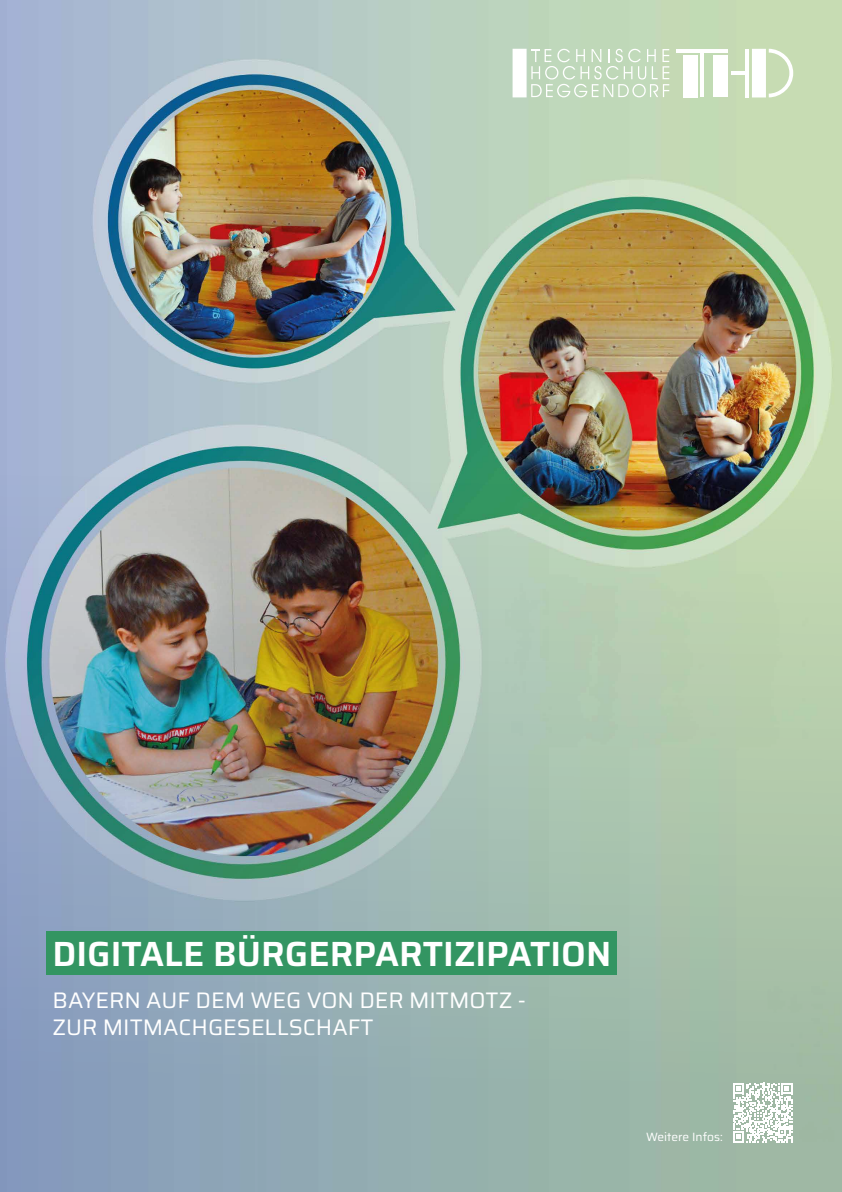
<style>
.page{position:relative;width:842px;height:1192px;background:#fff}
.page>*{position:absolute;margin:0;border:0;box-sizing:border-box;transform-origin:0 0}
.t1{font:600 35px "Saira";color:#fff}
.t2{font:22.5px/27px "Saira";color:#fff}
.t3{font:12px "Saira";color:#fff}
</style>
<div class="page">
<img style="left:0;top:0;width:842px;height:473px">
<img style="left:0;top:473px;width:842px;height:719px">
<div style="left:714px;top:55px;width:14px;height:42px;background:#fff"></div>
<div style="left:683px;top:55px;width:15px;height:42px;background:#fff"></div>
<hr style="left:745px;top:49px;width:3px;height:48px;background:#fff">
<div style="left:752px;top:49px;width:14px;height:48px;background:#fff"></div>
<div style="left:513px;top:49px;width:14px;height:48px;background:#fff"></div>
<svg style="left:769px;top:49px;width:24px;height:48px"></svg>
<hr style="left:677px;top:49px;width:51px;height:3px;background:#fff">
<hr style="left:700px;top:52px;width:4px;height:45px;background:#fff">
<hr style="left:731px;top:71px;width:14px;height:4px;background:#fff">
<svg style="left:531px;top:49px;width:138px;height:48px;background:#cbdfc5"></svg>
<div style="left:46px;top:931px;width:571px;height:43px;background:#339562"></div>
<svg style="left:733px;top:1083px;width:59px;height:59px"></svg>
<h1 class="t1" style="left:53px;top:925px;width:560px">DIGITALE BÜRGERPARTIZIPATION</h1>
<p class="t2" style="left:53px;top:986px;width:475px">BAYERN AUF DEM WEG VON DER MITMOTZ -<br>ZUR MITMACHGESELLSCHAFT</p>
<p class="t3" style="left:646px;top:1127px;width:78px">Weitere Infos:</p>
</div>
